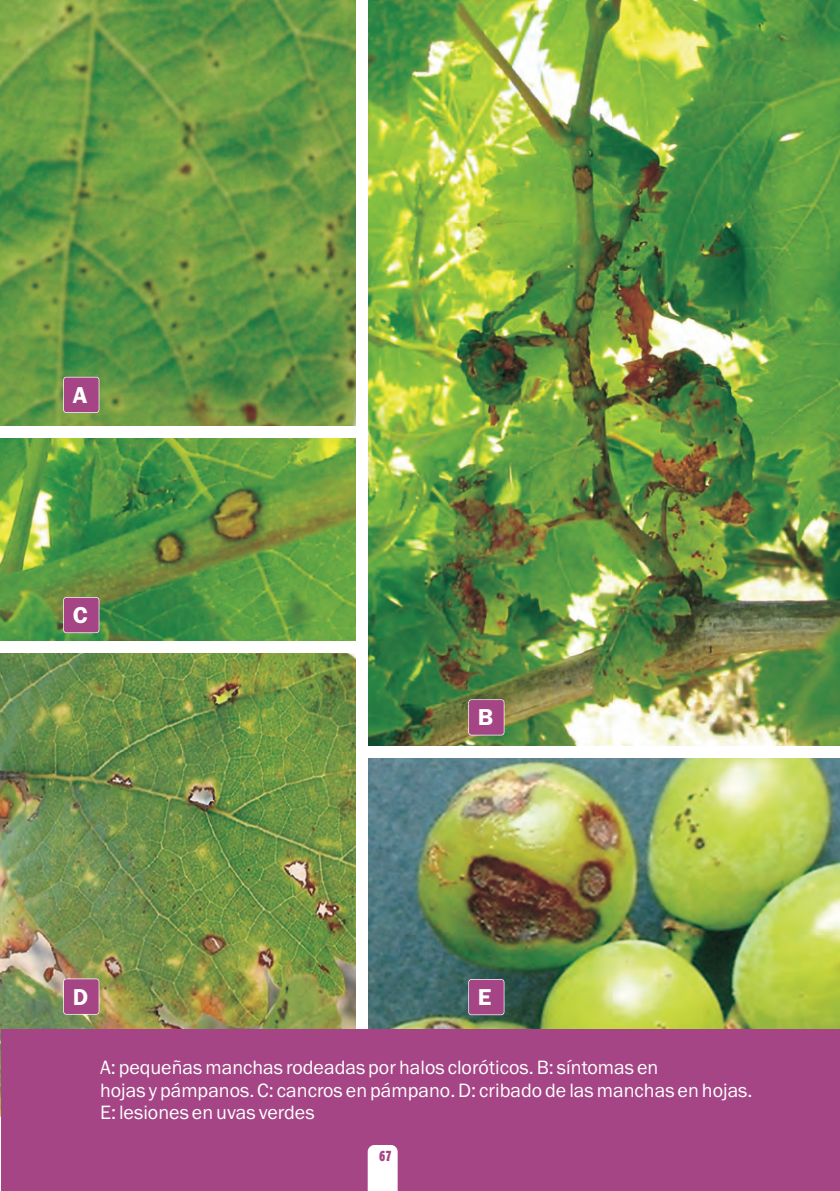
<style>
.page{position:relative;width:840px;height:1191px;background:#fff}
.page>*{position:absolute;margin:0;border:0;box-sizing:border-box;transform-origin:0 0}
.t1{font:600 23.8px "Franklin Gothic";color:#fff}
.t2{font:20px/22.6px "Franklin Gothic";color:#fff}
.t3{font:14px "Gothic 821 Condensed BT";color:#a54586}
</style>
<div class="page">
<img style="left:0;top:653px;width:356px;height:463px">
<img style="left:368px;top:758px;width:471px;height:271px">
<img style="left:0;top:438px;width:356px;height:203px">
<img style="left:0;top:0;width:356px;height:426px">
<img style="left:368px;top:0;width:471px;height:746px">
<svg style="left:63px;top:377px;width:36px;height:36px"></svg>
<div style="left:64px;top:377px;width:35px;height:35px;background:#a54586;border-radius:2px"></div>
<svg style="left:63px;top:597px;width:36px;height:36px"></svg>
<div style="left:64px;top:598px;width:35px;height:34px;background:#a54586;border-radius:2px"></div>
<svg style="left:63px;top:978px;width:36px;height:36px"></svg>
<div style="left:64px;top:979px;width:35px;height:35px;background:#a54586;border-radius:2px"></div>
<svg style="left:468px;top:699px;width:36px;height:36px"></svg>
<div style="left:469px;top:700px;width:34px;height:34px;background:#a54586;border-radius:2px"></div>
<svg style="left:468px;top:979px;width:36px;height:36px"></svg>
<div style="left:469px;top:979px;width:34px;height:35px;background:#a54586;border-radius:2px"></div>
<div style="left:1px;top:1029px;width:838px;height:162px;background:#a54586"></div>
<svg style="left:367px;top:1145px;width:30px;height:46px"></svg>
<p class="t1" style="left:73px;top:386px;width:16px">A</p>
<p class="t1" style="left:73px;top:606px;width:16px">C</p>
<p class="t1" style="left:477px;top:708px;width:17px">B</p>
<p class="t1" style="left:73px;top:988px;width:17px">D</p>
<p class="t1" style="left:477px;top:988px;width:15px">E</p>
<p class="t2" style="left:100px;top:1057px;width:653px">A: pequeñas manchas rodeadas por halos cloróticos. B: síntomas en<br>hojas y pámpanos. C: cancros en pámpano. D: cribado de las manchas en hojas.<br>E: lesiones en uvas verdes</p>
<p class="t3" style="left:379px;top:1149px;width:14px">67</p>
</div>
